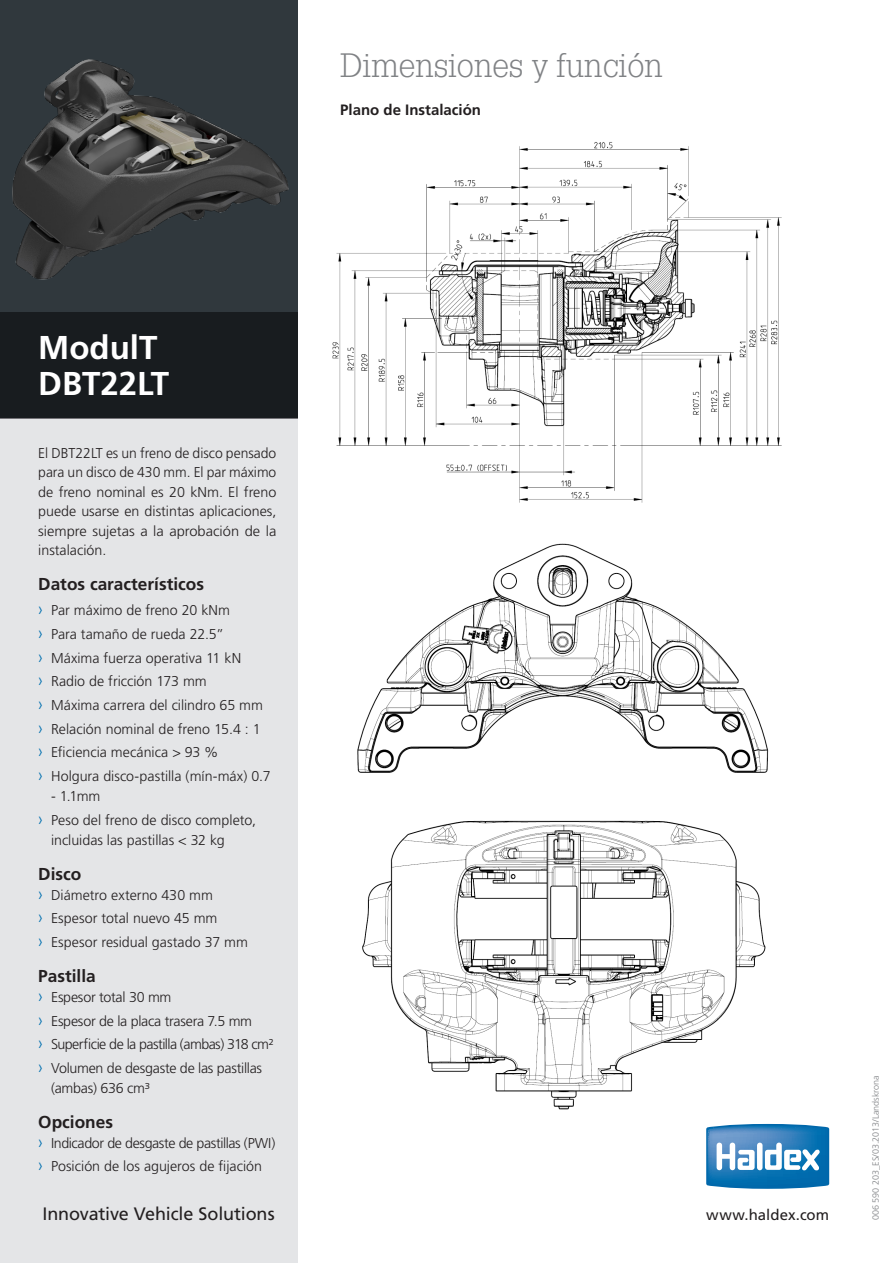
<style>
.page{position:relative;width:893px;height:1263px;background:#fff}
.page>*{position:absolute;margin:0;border:0;box-sizing:border-box;transform-origin:0 0}
.Content_Head{font:300 33px "Glypha LT Std";color:#808285}
.Back_Title{font:700 33px/36px "Frutiger";color:#fff}
.t1{font:18px "Frutiger";letter-spacing:-.005em;color:#231f20}
.Content_Head_3{font:700 17.25px "Frutiger LT Std";color:#231f20}
.Content_Copy_Small{font:700 17.25px "Frutiger";color:#231f20}
.Content_Head_3-2{font:700 15px "Frutiger";color:#231f20}
.t2{font:15px "Frutiger";letter-spacing:.005em;color:#231f20}
.Content_Copy_Small-2{font:300 14.25px/19.5px "Frutiger";color:#231f20;text-align:justify}
.Content_Copy_Small-3{font:300 14.25px/20.2px "Frutiger";letter-spacing:-.02em;color:#231f20}
.Content_Copy_Small-4{font:300 14.25px "Frutiger";letter-spacing:-.04em;color:#231f20}
.Content_Copy_Small-5{font:300 14.25px "Frutiger";letter-spacing:-.025em;color:#231f20}
.t3{font:300 9px "Frutiger";color:#808285}
.s1{font-stretch:condensed;font-size:18px;color:#006faf}
</style>
<div class="page">
<div style="left:0;top:0;width:298px;height:419px;background:#30383d"></div>
<div style="left:0;top:419px;width:298px;height:844px;background:#e4e5e7"></div>
<div style="left:0;top:313px;width:298px;height:106px;background:#181c1f"></div>
<img style="left:12px;top:59px;width:277px;height:221px">
<img style="left:362px;top:820px;width:408px;height:304px">
<img style="left:332px;top:142px;width:450px;height:361px">
<img style="left:357px;top:543px;width:412px;height:230px">
<svg style="left:706px;top:1124px;width:123px;height:65px"></svg>
<p class="Content_Head" style="left:340px;top:46px;width:324px">Dimensiones y función</p>
<p class="Content_Head_3-2" style="left:340px;top:101px;width:142px">Plano de Instalación</p>
<p class="Back_Title" style="left:38px;top:329px;width:132px">ModulT<br>DBT22LT</p>
<p class="Content_Copy_Small-2" style="left:38px;top:443px;width:240px">El DBT22LT es un freno de disco pensado para un disco de 430 mm. El par máximo de freno nominal es 20 kNm. El freno puede usarse en distintas aplicaciones, siempre sujetas a la aprobación de la instalación.</p>
<p class="Content_Copy_Small" style="left:38px;top:574px;width:167px">Datos característicos</p>
<p class="Content_Copy_Small-2" style="left:38px;top:600px;width:193px"><span class="s1">›</span> Par máximo de freno 20 kNm</p>
<p class="Content_Copy_Small-2" style="left:38px;top:624px;width:187px"><span class="s1">›</span> Para tamaño de rueda 22.5”</p>
<p class="Content_Copy_Small-2" style="left:38px;top:648px;width:204px"><span class="s1">›</span> Máxima fuerza operativa 11 kN</p>
<p class="Content_Copy_Small-2" style="left:38px;top:671px;width:170px"><span class="s1">›</span> Radio de fricción 173 mm</p>
<p class="Content_Copy_Small-2" style="left:38px;top:695px;width:226px"><span class="s1">›</span> Máxima carrera del cilindro 65 mm</p>
<p class="Content_Copy_Small-2" style="left:38px;top:719px;width:224px"><span class="s1">›</span> Relación nominal de freno 15.4 : 1</p>
<p class="Content_Copy_Small-2" style="left:38px;top:742px;width:182px"><span class="s1">›</span> Eficiencia mecánica &gt; 93 %</p>
<p class="Content_Copy_Small-2" style="left:38px;top:766px;width:234px"><span class="s1">›</span> Holgura disco-pastilla (mín-máx) 0.7</p>
<p class="Content_Copy_Small-2" style="left:51px;top:786px;width:51px">- 1.1mm</p>
<p class="Content_Copy_Small-2" style="left:51px;top:810px;width:206px;line-height:20.2px;text-indent:-13px"><span class="s1">›</span> Peso del freno de disco completo, incluidas las pastillas &lt; 32 kg</p>
<p class="Content_Head_3" style="left:38px;top:863px;width:45px">Disco</p>
<p class="Content_Copy_Small-2" style="left:38px;top:885px;width:176px"><span class="s1">›</span> Diámetro externo 430 mm</p>
<p class="Content_Copy_Small-2" style="left:38px;top:909px;width:181px"><span class="s1">›</span> Espesor total nuevo 45 mm</p>
<p class="Content_Copy_Small-2" style="left:38px;top:932px;width:211px"><span class="s1">›</span> Espesor residual gastado 37 mm</p>
<p class="Content_Head_3" style="left:38px;top:965px;width:59px">Pastilla</p>
<p class="Content_Copy_Small-2" style="left:38px;top:987px;width:135px"><span class="s1">›</span> Espesor total 30 mm</p>
<p class="Content_Copy_Small-3" style="left:38px;top:1010px;width:215px"><span class="s1">›</span> Espesor de la placa trasera 7.5 mm</p>
<p class="Content_Copy_Small-4" style="left:38px;top:1036px;width:237px"><span class="s1">›</span> Superficie de la pastilla (ambas) 318 cm²</p>
<p class="Content_Copy_Small-3" style="left:51px;top:1058px;width:213px;text-indent:-13px"><span class="s1">›</span> Volumen de desgaste de las pastillas (ambas) 636 cm³</p>
<p class="Content_Head_3" style="left:38px;top:1111px;width:76px">Opciones</p>
<p class="Content_Copy_Small-5" style="left:38px;top:1135px;width:239px"><span class="s1">›</span> Indicador de desgaste de pastillas (PWI)</p>
<p class="Content_Copy_Small-2" style="left:38px;top:1157px;width:225px"><span class="s1">›</span> Posición de los agujeros de fijación</p>
<p class="t1" style="left:43px;top:1203px;width:234px">Innovative Vehicle Solutions</p>
<p class="t2" style="left:706px;top:1206px;width:124px">www.haldex.com</p>
<p class="t3" style="left:871px;top:1220px;width:146px;rotate:-90deg">006 590 203_ES/03.2013/Landskrona</p>
</div>
